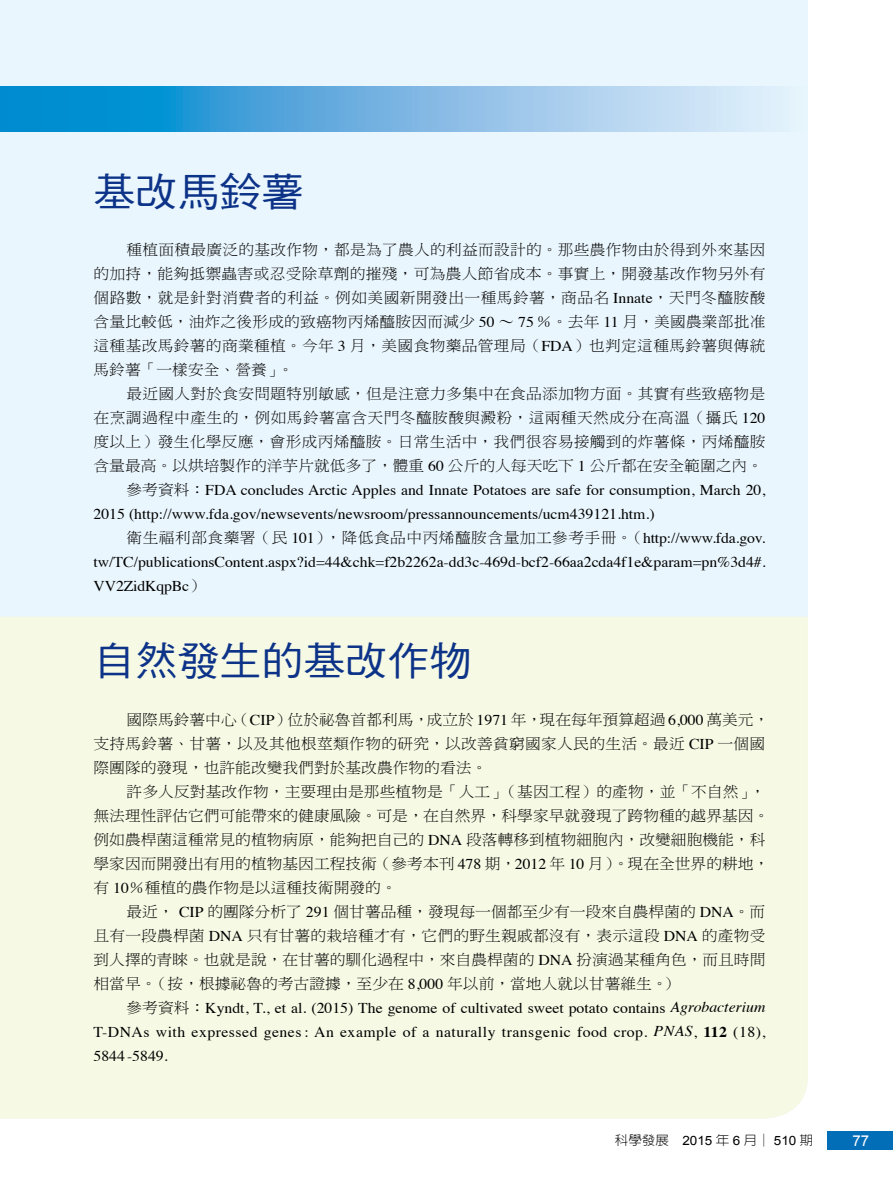
<style>
.page{position:relative;width:893px;height:1191px;background:#fff}
.page>*{position:absolute;margin:0;border:0;box-sizing:border-box;transform-origin:0 0}
.t1{font:39.9px "DF Hei Std W5";color:#0c3388;scale:1.05 1}
.t2{font:15px/24px "DF Ming Std W3";color:#000;text-align:justify;scale:1.05 1}
.t3{font:15px/24px "Times";color:#000;scale:1.05 1}
.t4{font:15px "DF Ming Std W3";letter-spacing:.03em;color:#000;scale:1.05 1}
.t5{font:15px "Arial";color:#fff}
.t6{font:300 12.9px "AR New Hei B5";color:#000;scale:1.05 1}
.s1{font-family:"Times"}
.s2{font-family:"DF Ming Std W3"}
.s3{font-style:italic}
.s4{font-weight:700}
.s5{font-family:"Arial";font-weight:400}
</style>
<div class="page">
<div style="left:828px;top:1131px;width:65px;height:18px;background:#036eb8"></div>
<div style="left:0;top:0;width:808px;height:617px;background:#eaf6fd"></div>
<svg style="left:0;top:86px;width:808px;height:45px;background:#71b8e3"></svg>
<div style="left:0;top:617px;width:808px;height:501px;background:#f6f9e4"></div>
<img style="left:0;top:231px;width:1px;height:227px">
<h1 class="t1" style="left:94px;top:170px;width:201px">基改馬鈴薯</h1>
<p class="t2" style="left:94px;top:237px;width:641px;text-indent:33px">種植面積最廣泛的基改作物，都是為了農人的利益而設計的。那些農作物由於得到外來基因的加持，能夠抵禦蟲害或忍受除草劑的摧殘，可為農人節省成本。事實上，開發基改作物另外有個路數，就是針對消費者的利益。例如美國新開發出一種馬鈴薯，商品名 <span class="s1">Innate</span>，天門冬醯胺酸含量比較低，油炸之後形成的致癌物丙烯醯胺因而減少 <span class="s1">50</span> ∼ <span class="s1">75</span> ％。去年 <span class="s1">11</span> 月，美國農業部批准這種基改馬鈴薯的商業種植。今年 <span class="s1">3</span> 月，美國食物藥品管理局（<span class="s1">FDA</span>）也判定這種馬鈴薯與傳統馬鈴薯「一樣安全、營養」。</p>
<p class="t2" style="left:94px;top:381px;width:641px;text-indent:33px">最近國人對於食安問題特別敏感，但是注意力多集中在食品添加物方面。其實有些致癌物是在烹調過程中產生的，例如馬鈴薯富含天門冬醯胺酸與澱粉，這兩種天然成分在高溫（攝氏 <span class="s1">120</span>度以上）發生化學反應，會形成丙烯醯胺。日常生活中，我們很容易接觸到的炸薯條，丙烯醯胺含量最高。以烘培製作的洋芋片就低多了，體重 <span class="s1">60</span> 公斤的人每天吃下 <span class="s1">1</span> 公斤都在安全範圍之內。</p>
<p class="t3" style="left:94px;top:477px;width:641px;text-indent:33px"><span class="s2">參考資料：</span>FDA concludes Arctic Apples and Innate Potatoes are safe for consumption, March 20,<br>2015 (http://www.fda.gov/newsevents/newsroom/pressannouncements/ucm439121.htm.)</p>
<p class="t4" style="left:127px;top:529px;width:610px">衛生福利部食藥署（民 <span class="s1">101</span>），降低食品中丙烯醯胺含量加工參考手冊。（<span class="s1">http://www.fda.gov.</span></p>
<p class="t3" style="left:94px;top:549px;width:642px">tw/TC/publicationsContent.aspx?id=44&amp;chk=f2b2262a-dd3c-469d-bcf2-66aa2cda4f1e&amp;param=pn%3d4#.<br>VV2ZidKqpBc<span class="s2">）</span></p>
<h1 class="t1" style="left:94px;top:639px;width:362px">自然發生的基改作物</h1>
<p class="t2" style="left:94px;top:707px;width:645px;text-align:left;text-indent:33px">國際馬鈴薯中心（<span class="s1">CIP</span>）位於祕魯首都利馬，成立於 <span class="s1">1971</span> 年，現在每年預算超過 <span class="s1">6,000</span> 萬美元，支持馬鈴薯、甘薯，以及其他根莖類作物的研究，以改善貧窮國家人民的生活。最近 <span class="s1">CIP</span> 一個國際團隊的發現，也許能改變我們對於基改農作物的看法。</p>
<p class="t2" style="left:94px;top:779px;width:645px;text-align:left;text-indent:33px">許多人反對基改作物，主要理由是那些植物是「人工」（基因工程）的產物，並「不自然」，無法理性評估它們可能帶來的健康風險。可是，在自然界，科學家早就發現了跨物種的越界基因。例如農桿菌這種常見的植物病原，能夠把自己的 <span class="s1">DNA</span> 段落轉移到植物細胞內，改變細胞機能，科學家因而開發出有用的植物基因工程技術（參考本刊 <span class="s1">478</span> 期，<span class="s1">2012</span> 年 <span class="s1">10</span> 月）。現在全世界的耕地，有 <span class="s1">10</span>％種植的農作物是以這種技術開發的。</p>
<p class="t2" style="left:94px;top:899px;width:641px;text-indent:33px">最近， <span class="s1">CIP</span> 的團隊分析了 <span class="s1">291</span> 個甘薯品種，發現每一個都至少有一段來自農桿菌的 <span class="s1">DNA</span>。而且有一段農桿菌 <span class="s1">DNA</span> 只有甘薯的栽培種才有，它們的野生親戚都沒有，表示這段 <span class="s1">DNA</span> 的產物受到人擇的青睞。也就是說，在甘薯的馴化過程中，來自農桿菌的 <span class="s1">DNA</span> 扮演過某種角色，而且時間相當早。（按，根據祕魯的考古證據，至少在 <span class="s1">8,000</span> 年以前，當地人就以甘薯維生。）</p>
<p class="t3" style="left:94px;top:994px;width:641px;text-align:justify;text-indent:33px"><span class="s2">參考資料：</span>Kyndt, T., et al. (2015) The genome of cultivated sweet potato contains <span class="s3">Agrobacterium </span>T-DNAs with expressed genes : An example of a naturally transgenic food crop. <span class="s3">PNAS</span>, <span class="s4">112</span> (18), 5844 -5849.</p>
<p class="t6" style="left:615px;top:1133px;width:190px">科學發展　<span class="s5">2015</span> 年 <span class="s5">6</span> 月│ <span class="s5">510</span> 期</p>
<p class="t5" style="left:852px;top:1131px;width:18px">77</p>
</div>
